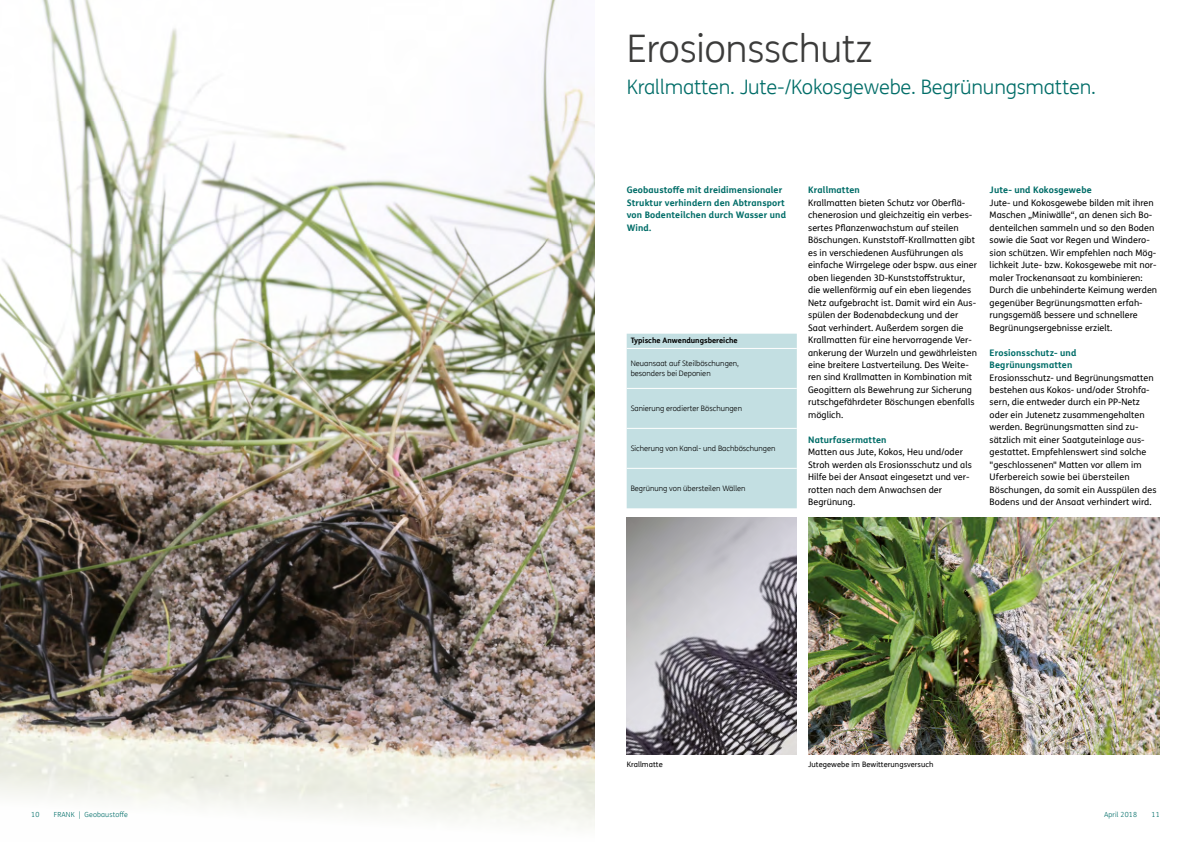
<style>
.page{position:relative;width:1191px;height:842px;background:#fff}
.page>*{position:absolute;margin:0;border:0;box-sizing:border-box;transform-origin:0 0}
.t1{font:300 38px "FS Me Pro";letter-spacing:-.01em;color:#3c3c3b}
.t2{font:300 20px "FS Me Pro";letter-spacing:-.01em;color:#006d68}
.t3{font:9px/12.5px "FS Me Pro";letter-spacing:.005em;color:#000}
.t4{font:700 9px/12.5px "FS Me Pro";letter-spacing:.015em;color:#006d68}
.t5{font:300 7.5px/10px "FS Me Pro";color:#000}
.t6{font:7.5px "FS Me Pro";letter-spacing:.005em;color:#000}
.t7{font:700 7.5px "FS Me Pro";color:#000}
.t8{font:300 7px "FS Me Pro";letter-spacing:.02em;color:#006d68}
</style>
<div class="page">
<div style="left:626px;top:334px;width:171px;height:174px;background:#c3dfe2"></div>
<hr style="left:626px;top:348px;width:171px;height:1px;background:#fff">
<hr style="left:626px;top:388px;width:171px;height:1px;background:#fff">
<hr style="left:626px;top:428px;width:171px;height:1px;background:#fff">
<hr style="left:626px;top:468px;width:171px;height:1px;background:#fff">
<img style="left:808px;top:518px;width:351px;height:236px">
<img style="left:626px;top:518px;width:171px;height:236px">
<img style="left:0;top:0;width:595px;height:828px">
<h1 class="t1" style="left:626px;top:23px;width:247px">Erosionsschutz</h1>
<h2 class="t2" style="left:626px;top:73px;width:471px">Krallmatten. Jute-/Kokosgewebe. Begrünungsmatten.</h2>
<p class="t4" style="left:626px;top:183px;width:161px">Geobaustoffe mit dreidimensionaler<br>Struktur verhindern den Abtransport von Bodenteilchen durch Wasser und<br>Wind.</p>
<p class="t7" style="left:630px;top:335px;width:108px">Typische Anwendungsbereiche</p>
<p class="t5" style="left:630px;top:358px;width:110px">Neuansaat auf Steilböschungen, besonders bei Deponien</p>
<p class="t5" style="left:630px;top:403px;width:113px">Sanierung erodierter Böschungen</p>
<p class="t5" style="left:630px;top:443px;width:146px">Sicherung von Kanal- und Bachböschungen</p>
<p class="t5" style="left:630px;top:483px;width:116px">Begrünung von übersteilen Wällen</p>
<p class="t4" style="left:808px;top:183px;width:53px">Krallmatten</p>
<p class="t3" style="left:808px;top:196px;width:170px">Krallmatten bieten Schutz vor Oberflä&shy;chenerosion und gleichzeitig ein verbes&shy;sertes Pflanzenwachstum auf steilen Böschungen. Kunststoff-Krallmatten gibt es in verschiedenen Ausführungen als einfache Wirrgelege oder bspw. aus einer oben liegenden 3D-Kunststoffstruktur, die wellenförmig auf ein eben liegendes Netz aufgebracht ist. Damit wird ein Aus&shy;spülen der Bodenabdeckung und der Saat verhindert. Außerdem sorgen die Krallmatten für eine hervorragende Ver&shy;ankerung der Wurzeln und gewährleisten eine breitere Lastverteilung. Des Weite&shy;ren sind Krallmatten in Kombination mit Geogittern als Bewehrung zur Sicherung rutschgefährdeter Böschungen ebenfalls möglich.</p>
<p class="t4" style="left:808px;top:433px;width:80px">Naturfasermatten</p>
<p class="t3" style="left:808px;top:446px;width:165px">Matten aus Jute, Kokos, Heu und/oder<br>Stroh werden als Erosionsschutz und als<br>Hilfe bei der Ansaat eingesetzt und ver&shy;rotten nach dem Anwachsen der<br>Begrünung.</p>
<p class="t4" style="left:989px;top:183px;width:104px">Jute- und Kokosgewebe</p>
<p class="t3" style="left:989px;top:196px;width:169px">Jute- und Kokosgewebe bilden mit ihren Maschen „Miniwälle“, an denen sich Bo&shy;denteilchen sammeln und so den Boden sowie die Saat vor Regen und Windero&shy;sion schützen. Wir empfehlen nach Mög&shy;lichkeit Jute- bzw. Kokosgewebe mit nor&shy;maler Trockenansaat zu kombinieren:<br>Durch die unbehinderte Keimung werden gegenüber Begrünungsmatten erfah&shy;rungsgemäß bessere und schnellere Begrünungsergebnisse erzielt.</p>
<p class="t4" style="left:989px;top:346px;width:88px">Erosionsschutz- und<br>Begrünungsmatten</p>
<p class="t3" style="left:989px;top:371px;width:168px">Erosionsschutz- und Begrünungsmatten bestehen aus Kokos- und/oder Strohfa&shy;sern, die entweder durch ein PP-Netz oder ein Jutenetz zusammengehalten werden. Begrünungsmatten sind zu&shy;sätzlich mit einer Saatguteinlage aus&shy;gestattet. Empfehlenswert sind solche "geschlossenen" Matten vor allem im Uferbereich sowie bei übersteilen Böschungen, da somit ein Ausspülen des Bodens und der Ansaat verhindert wird.</p>
<p class="t6" style="left:626px;top:759px;width:38px">Krallmatte</p>
<p class="t6" style="left:808px;top:759px;width:127px">Jutegewebe im Bewitterungsversuch</p>
<p class="t8" style="left:31px;top:810px;width:10px">10</p>
<p class="t8" style="left:54px;top:810px;width:76px">FRANK | Geobaustoffe</p>
<p class="t8" style="left:1104px;top:810px;width:35px">April 2018</p>
<p class="t8" style="left:1151px;top:810px;width:10px">11</p>
</div>
